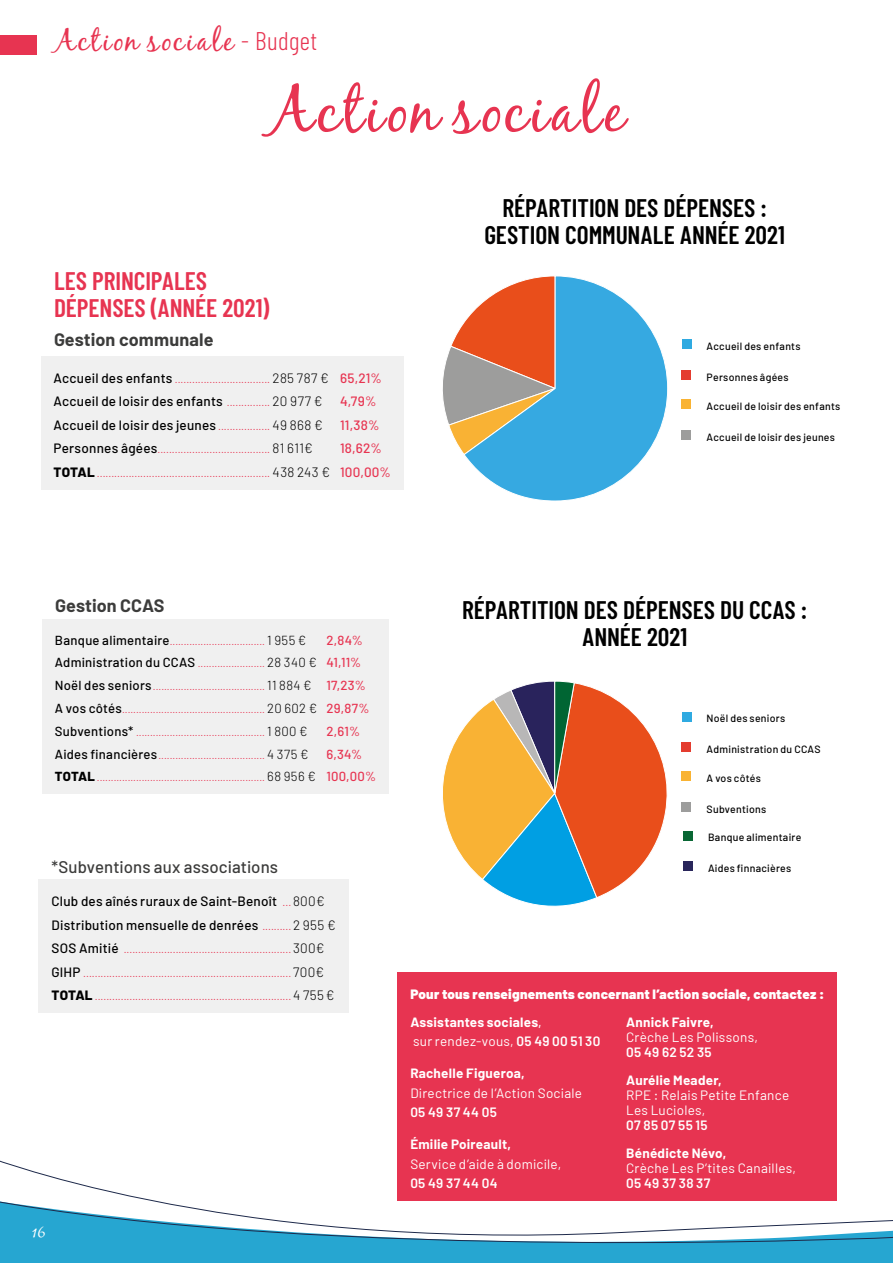
<style>
.page{position:relative;width:893px;height:1263px;background:#fff}
.page>*{position:absolute;margin:0;border:0;box-sizing:border-box;transform-origin:0 0}
.t1{font:63px "Black Jack";letter-spacing:.055em;color:#e73451}
.t2{font:30px "Black Jack";letter-spacing:.08em;color:#e73451}
.t3{font:600 25.5px/27px "Barlow Condensed";color:#000;text-align:center}
.t4{font:600 25.5px/27px "Barlow Condensed";color:#e73451}
.t5{font:700 18px "Barlow";letter-spacing:.005em;color:#3c3c3b}
.t6{font:500 16.8px "Barlow";letter-spacing:.005em;color:#3c3c3b}
.t7{font:15px "Black Jack";color:#fff}
.t8{font:500 13.5px/23.5px "Barlow";letter-spacing:.015em;color:#000}
.t9{font:13.5px/15px "Barlow";letter-spacing:.015em;color:#fff}
.t10{font:900 13.5px/27.8px "Barlow";letter-spacing:.015em;color:#fff}
.t11{font:700 13.5px "Barlow";letter-spacing:.015em;color:#fff}
.t12{font:600 13.5px "Barlow";letter-spacing:.02em;color:#fff}
.t13{font:500 13.5px "Barlow";letter-spacing:.02em;color:#e73451}
.t14{font:500 13.05px "Barlow";color:#e73451}
.t15{font:300 10.5px "Barlow";color:#e73451}
.t16{font:500 10.5px "Barlow";letter-spacing:.025em;color:#000}
.t17{font:300 10.2px "Barlow";color:#e73451}
.s1{font-family:"Barlow Condensed";font-weight:300;font-size:25.5px}
.s2{font-weight:500;font-size:13.5px;color:#000}
.s3{font-size:13.5px;color:#000}
.s4{font-weight:500;font-size:13.5px}
.s5{font-weight:300;font-size:10.5px;color:#e73451}
.s6{font-weight:300}
.s7{font-weight:800;font-size:13.5px;color:#000}
.s8{font-weight:500;font-size:13.05px;color:#000}
.s9{font-size:13.05px;color:#000}
.s10{font-weight:500;font-size:13.05px}
.s11{font-weight:800;font-size:13.05px;color:#000}
.s12{font-weight:700}
.s13{font-weight:500}
.s14{font-weight:600}
</style>
<div class="page">
<svg style="left:0;top:1146px;width:893px;height:117px"></svg>
<div style="left:0;top:35px;width:36px;height:19px;background:#e73451"></div>
<div style="left:41px;top:356px;width:363px;height:133px;background:#f0f0f0"></div>
<div style="left:43px;top:619px;width:346px;height:175px;background:#f0f0f0"></div>
<div style="left:39px;top:880px;width:310px;height:133px;background:#f0f0f0"></div>
<div style="left:398px;top:972px;width:439px;height:229px;background:#e73451"></div>
<svg style="left:442px;top:325px;width:21px;height:127px"></svg>
<svg style="left:463px;top:276px;width:205px;height:225px"></svg>
<svg style="left:442px;top:681px;width:225px;height:226px"></svg>
<div style="left:682px;top:339px;width:10px;height:10px;background:#2faae1"></div>
<div style="left:682px;top:712px;width:10px;height:9px;background:#2faae1"></div>
<div style="left:681px;top:370px;width:10px;height:10px;background:#e43c2f"></div>
<div style="left:681px;top:742px;width:10px;height:10px;background:#e43c2f"></div>
<div style="left:681px;top:399px;width:10px;height:10px;background:#f9b333"></div>
<div style="left:681px;top:771px;width:10px;height:10px;background:#f9b333"></div>
<div style="left:683px;top:831px;width:10px;height:9px;background:#096734"></div>
<div style="left:681px;top:430px;width:10px;height:9px;background:#9d9d9c"></div>
<div style="left:681px;top:802px;width:10px;height:9px;background:#9d9d9c"></div>
<div style="left:683px;top:861px;width:10px;height:10px;background:#29265b"></div>
<h2 class="t2" style="left:54px;top:22px;width:265px">Action sociale <span class="s1">- Budget</span></h2>
<h1 class="t1" style="left:268px;top:72px;width:358px">Action sociale</h1>
<h3 class="t4" style="left:54px;top:266px;width:217px">LES PRINCIPALES<br>DÉPENSES (ANNÉE 2021)</h3>
<h3 class="t5" style="left:54px;top:328px;width:161px">Gestion communale</h3>
<p class="t15" style="left:54px;top:372px;width:330px"><span class="s2">Accueil des enfants</span> ................................. <span class="s3">285 787 €</span> <span class="s4">65,21%</span></p>
<h3 class="t8" style="left:54px;top:389px;width:270px">Accueil de loisir des enfants <span class="s5">...............</span> <span class="s6">20 977 €</span></h3>
<h3 class="t13" style="left:340px;top:393px;width:38px">4,79%</h3>
<h3 class="t8" style="left:54px;top:413px;width:271px">Accueil de loisir des jeunes <span class="s5">..................</span> <span class="s6">49 868 €</span></h3>
<h3 class="t13" style="left:340px;top:416px;width:41px">11,38%</h3>
<p class="t15" style="left:54px;top:443px;width:261px"><span class="s2">Personnes âgées</span>....................................... <span class="s3">81 611€</span></p>
<h3 class="t13" style="left:340px;top:440px;width:43px">18,62%</h3>
<p class="t15" style="left:54px;top:466px;width:339px"><span class="s7">TOTAL</span> ............................................................ <span class="s3">438 243 €</span> <span class="s4">100,00%</span></p>
<h3 class="t5" style="left:55px;top:594px;width:111px">Gestion CCAS</h3>
<p class="t17" style="left:55px;top:634px;width:253px"><span class="s8">Banque alimentaire</span>.................................. <span class="s9">1 955 €</span></p>
<p class="t14" style="left:326px;top:632px;width:38px">2,84%</p>
<p class="t17" style="left:55px;top:657px;width:308px"><span class="s8">Administration du CCAS</span> ........................ <span class="s9">28 340 €</span> <span class="s10">41,11%</span></p>
<p class="t17" style="left:55px;top:680px;width:312px"><span class="s8">Noël des seniors</span>........................................ <span class="s9">11 884 €</span> <span class="s10">17,23%</span></p>
<p class="t17" style="left:55px;top:703px;width:316px"><span class="s8">A vos côtés</span>................................................... <span class="s9">20 602 €</span> <span class="s10">29,87%</span></p>
<p class="t17" style="left:55px;top:726px;width:254px"><span class="s8">Subventions*</span> .............................................. <span class="s9">1 800 €</span></p>
<p class="t14" style="left:326px;top:723px;width:35px">2,61%</p>
<p class="t17" style="left:55px;top:748px;width:255px"><span class="s8">Aides financières</span>...................................... <span class="s9">4 375 €</span></p>
<p class="t14" style="left:326px;top:746px;width:37px">6,34%</p>
<p class="t17" style="left:55px;top:771px;width:323px"><span class="s11">TOTAL</span> ............................................................ <span class="s9">68 956 €</span> <span class="s10">100,00%</span></p>
<h3 class="t6" style="left:52px;top:856px;width:228px">*Subventions aux associations</h3>
<h3 class="t3" style="left:484px;top:194px;width:302px">RÉPARTITION DES DÉPENSES :<br>GESTION COMMUNALE ANNÉE 2021</h3>
<p class="t16" style="left:707px;top:339px;width:95px">Accueil des enfants</p>
<p class="t16" style="left:707px;top:370px;width:84px">Personnes âgées</p>
<p class="t16" style="left:707px;top:399px;width:135px">Accueil de loisir des enfants</p>
<p class="t16" style="left:707px;top:430px;width:130px">Accueil de loisir des jeunes</p>
<h3 class="t3" style="left:462px;top:596px;width:347px">RÉPARTITION DES DÉPENSES DU CCAS :<br>ANNÉE 2021</h3>
<p class="t16" style="left:707px;top:711px;width:80px">Noël des seniors</p>
<p class="t16" style="left:707px;top:742px;width:116px">Administration du CCAS</p>
<p class="t16" style="left:707px;top:772px;width:56px">A vos côtés</p>
<p class="t16" style="left:707px;top:802px;width:61px">Subventions</p>
<p class="t16" style="left:708px;top:831px;width:95px">Banque alimentaire</p>
<p class="t16" style="left:708px;top:862px;width:85px">Aides finnacières</p>
<h3 class="t8" style="left:52px;top:889px;width:286px">Club des aînés ruraux de Saint-Benoît <span class="s5">...</span> <span class="s6">800€<br></span>Distribution mensuelle de denrées <span class="s5">..........</span> <span class="s6">2 955 €</span></h3>
<p class="t15" style="left:52px;top:943px;width:274px"><span class="s2">SOS Amitié</span> .......................................................... <span class="s3">300€</span></p>
<p class="t15" style="left:52px;top:966px;width:274px"><span class="s2">GIHP</span> ........................................................................ <span class="s3">700€</span></p>
<p class="t15" style="left:52px;top:990px;width:284px"><span class="s7">TOTAL</span> .................................................................... <span class="s3">4 755€</span></p>
<h3 class="t10" style="left:410px;top:980px;width:415px">Pour tous renseignements concernant l’action sociale, contactez :<br><span class="s12">Assistantes sociales</span><span class="s13">,</span></h3>
<h3 class="t9" style="left:413px;top:1033px;width:189px">sur rendez-vous, <span class="s14">05 49 00 51 30</span></h3>
<h3 class="t11" style="left:410px;top:1065px;width:116px">Rachelle Figueroa,</h3>
<h3 class="t9" style="left:410px;top:1085px;width:173px">Directrice de l’Action Sociale</h3>
<h3 class="t12" style="left:410px;top:1104px;width:88px">05 49 37 44 05</h3>
<h3 class="t11" style="left:410px;top:1136px;width:102px">Émilie Poireault,</h3>
<h3 class="t9" style="left:410px;top:1156px;width:153px">Service d’aide à domicile,</h3>
<h3 class="t12" style="left:410px;top:1175px;width:89px">05 49 37 44 04</h3>
<h3 class="t11" style="left:626px;top:1013px;width:89px">Annick Faivre,</h3>
<h3 class="t9" style="left:626px;top:1029px;width:133px">Crèche Les Polissons,</h3>
<h3 class="t12" style="left:626px;top:1043px;width:87px">05 49 62 52 35</h3>
<h3 class="t11" style="left:626px;top:1071px;width:97px">Aurélie Meader,</h3>
<h3 class="t9" style="left:626px;top:1087px;width:165px">RPE : Relais Petite Enfance<br>Les Lucioles,</h3>
<h3 class="t12" style="left:626px;top:1116px;width:83px">07 85 07 55 15</h3>
<h3 class="t11" style="left:626px;top:1144px;width:102px">Bénédicte Névo,</h3>
<h3 class="t9" style="left:626px;top:1160px;width:171px">Crèche Les P’tites Canailles,</h3>
<h3 class="t12" style="left:626px;top:1174px;width:86px">05 49 37 38 37</h3>
<h3 class="t7" style="left:32px;top:1223px;width:14px">16</h3>
</div>
